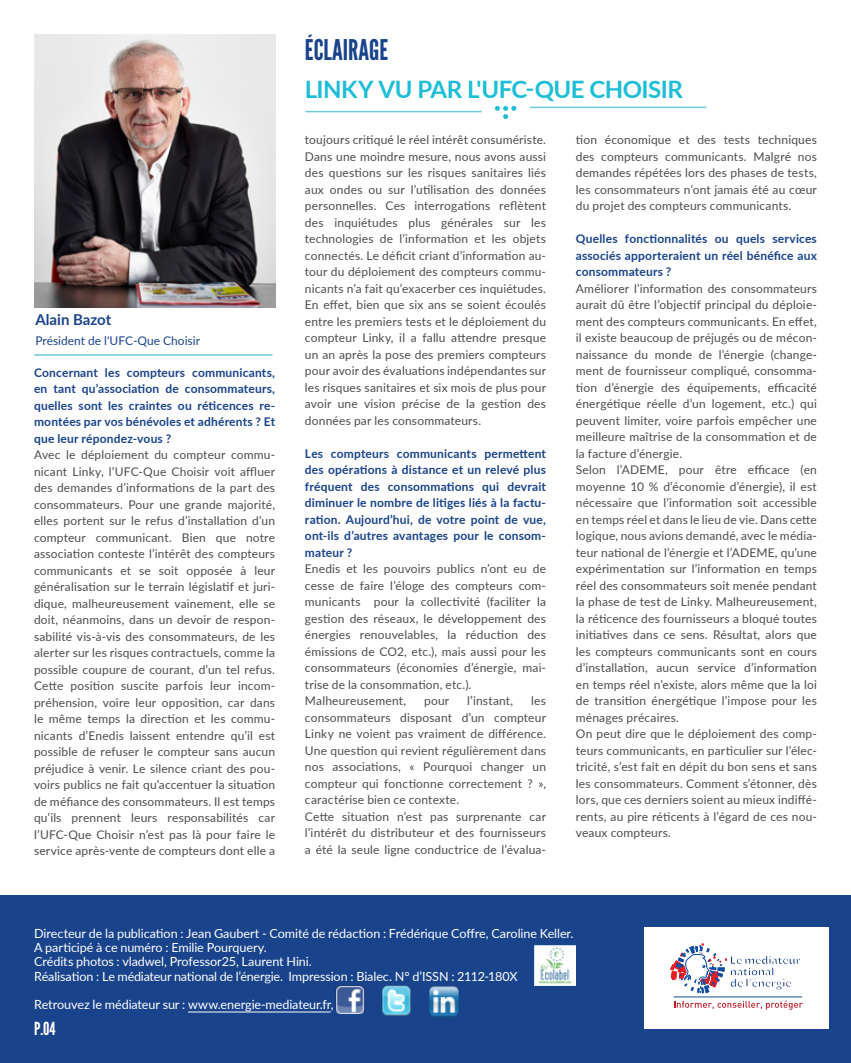
<style>
.page{position:relative;width:851px;height:1063px;background:#fff}
.page>*{position:absolute;margin:0;border:0;box-sizing:border-box;transform-origin:0 0}
.t1{font:28.5px "League Gothic";color:#19438b}
.Style_de_paragraphe{font:700 24px "Lato";letter-spacing:-.02em;color:#1cbed7}
.t2{font:18px "League Gothic";color:#fff}
.t3{font:700 15px "Lato";color:#19438b}
.t4{font:12.6px/14.2px "Lato";letter-spacing:-.01em;color:#fff}
.Style_de_paragraphe-2{font:12px/16.5px "Lato";letter-spacing:.015em;color:#4c4c4c;text-align:justify}
.Style_de_paragraphe-3{font:700 12px/16.5px "Lato";letter-spacing:.015em;color:#19438b;text-align:justify}
.t5{font:12px "Lato";color:#19438b}
</style>
<div class="page">
<div style="left:0;top:895px;width:850px;height:168px;background:#19438b"></div>
<hr style="left:188px;top:1012px;width:142px;height:1px;background:#fff">
<div style="left:644px;top:928px;width:184px;height:101px;background:#fff"></div>
<svg style="left:670px;top:943px;width:132px;height:67px"></svg>
<svg style="left:495px;top:106px;width:21px;height:13px"></svg>
<hr style="left:305px;top:111px;width:176px;height:1px;background:#6bcbda">
<hr style="left:530px;top:107px;width:176px;height:1px;background:#6bcbda">
<hr style="left:34px;top:354px;width:238px;height:2px;background:#6bcbda">
<img style="left:335px;top:986px;width:29px;height:28px">
<img style="left:382px;top:985px;width:29px;height:31px">
<img style="left:34px;top:34px;width:241px;height:274px">
<img style="left:535px;top:945px;width:40px;height:41px">
<img style="left:429px;top:986px;width:30px;height:31px">
<p class="t3" style="left:35px;top:309px;width:77px">Alain Bazot</p>
<p class="t5" style="left:35px;top:332px;width:166px">Président de l'UFC-Que Choisir</p>
<p class="Style_de_paragraphe-3" style="left:34px;top:364px;width:242px">Concernant les compteurs communicants, en tant qu’association de consommateurs, quelles sont les craintes ou réticences re&shy;montées par vos bénévoles et adhérents ? Et que leur répondez-vous ?</p>
<p class="Style_de_paragraphe-2" style="left:34px;top:446px;width:242px">Avec le déploiement du compteur commu&shy;nicant Linky, l’UFC-Que Choisir voit affluer des demandes d’informations de la part des consommateurs. Pour une grande majorité, elles portent sur le refus d’installation d’un compteur communicant. Bien que notre association conteste l’intérêt des compteurs communicants et se soit opposée à leur généralisation sur le terrain législatif et juri&shy;dique, malheureusement vainement, elle se doit, néanmoins, dans un devoir de respon&shy;sabilité vis-à-vis des consommateurs, de les alerter sur les risques contractuels, comme la possible coupure de courant, d’un tel refus.<br>Cette position suscite parfois leur incom&shy;préhension, voire leur opposition, car dans le même temps la direction et les commu&shy;nicants d’Enedis laissent entendre qu’il est possible de refuser le compteur sans aucun préjudice à venir. Le silence criant des pou&shy;voirs publics ne fait qu’accentuer la situation de méfiance des consommateurs. Il est temps qu’ils prennent leurs responsabilités car l’UFC-Que Choisir n’est pas là pour faire le service après-vente de compteurs dont elle a</p>
<p class="t1" style="left:305px;top:33px;width:85px">ÉCLAIRAGE</p>
<p class="Style_de_paragraphe" style="left:305px;top:72px;width:379px">LINKY VU PAR L'UFC-QUE CHOISIR</p>
<p class="Style_de_paragraphe-2" style="left:305px;top:131px;width:242px">toujours critiqué le réel intérêt consumériste.</p>
<p class="Style_de_paragraphe-2" style="left:305px;top:148px;width:242px">Dans une moindre mesure, nous avons aussi des questions sur les risques sanitaires liés aux ondes ou sur l’utilisation des données personnelles. Ces interrogations reflètent des inquiétudes plus générales sur les technologies de l’information et les objets connectés. Le déficit criant d’information au&shy;tour du déploiement des compteurs commu&shy;nicants n’a fait qu’exacerber ces inquiétudes.<br>En effet, bien que six ans se soient écoulés entre les premiers tests et le déploiement du compteur Linky, il a fallu attendre presque un an après la pose des premiers compteurs pour avoir des évaluations indépendantes sur les risques sanitaires et six mois de plus pour avoir une vision précise de la gestion des données par les consommateurs.</p>
<p class="Style_de_paragraphe-3" style="left:305px;top:445px;width:242px">Les compteurs communicants permettent des opérations à distance et un relevé plus fréquent des consommations qui devrait diminuer le nombre de litiges liés à la factu&shy;ration. Aujourd’hui, de votre point de vue, ont-ils d’autres avantages pour le consom&shy;mateur ?</p>
<p class="Style_de_paragraphe-2" style="left:305px;top:560px;width:242px">Enedis et les pouvoirs publics n’ont eu de cesse de faire l’éloge des compteurs com&shy;municants pour la collectivité (faciliter la gestion des réseaux, le développement des énergies renouvelables, la réduction des émissions de CO2, etc.), mais aussi pour les consommateurs (économies d’énergie, mai&shy;trise de la consommation, etc.).</p>
<p class="Style_de_paragraphe-2" style="left:305px;top:692px;width:103px">Malheureusement,</p>
<p class="Style_de_paragraphe-2" style="left:424px;top:692px;width:27px">pour</p>
<p class="Style_de_paragraphe-2" style="left:467px;top:692px;width:48px">l’instant,</p>
<p class="Style_de_paragraphe-2" style="left:575px;top:131px;width:242px">tion économique et des tests techniques des compteurs communicants. Malgré nos demandes répétées lors des phases de tests, les consommateurs n’ont jamais été au cœur du projet des compteurs communicants.</p>
<p class="Style_de_paragraphe-3" style="left:575px;top:230px;width:242px">Quelles fonctionnalités ou quels services associés apporteraient un réel bénéfice aux consommateurs ?</p>
<p class="Style_de_paragraphe-2" style="left:575px;top:280px;width:242px">Améliorer l’information des consommateurs aurait dû être l’objectif principal du déploie&shy;ment des compteurs communicants. En effet, il existe beaucoup de préjugés ou de mécon&shy;naissance du monde de l’énergie (change&shy;ment de fournisseur compliqué, consomma&shy;tion d’énergie des équipements, efficacité énergétique réelle d’un logement, etc.) qui peuvent limiter, voire parfois empêcher une meilleure maîtrise de la consommation et de la facture d’énergie.</p>
<p class="Style_de_paragraphe-2" style="left:575px;top:461px;width:242px">Selon l’ADEME, pour être efficace (en moyenne 10 % d’économie d’énergie), il est nécessaire que l’information soit accessible en temps réel et dans le lieu de vie. Dans cette logique, nous avions demandé, avec le média&shy;teur national de l’énergie et l’ADEME, qu’une expérimentation sur l’information en temps réel des consommateurs soit menée pendant la phase de test de Linky. Malheureusement, la réticence des fournisseurs a bloqué toutes initiatives dans ce sens. Résultat, alors que les compteurs communicants sont en cours d’installation, aucun service d’information en temps réel n’existe, alors même que la loi de transition énergétique l’impose pour les ménages précaires.</p>
<p class="Style_de_paragraphe-2" style="left:575px;top:725px;width:242px">On peut dire que le déploiement des comp&shy;teurs communicants, en particulier sur l’élec&shy;tricité, s’est fait en dépit du bon sens et sans les consommateurs. Comment s’étonner, dès lors, que ces derniers soient au mieux indiffé&shy;rents, au pire réticents à l’égard de ces nou&shy;veaux compteurs.</p>
<p class="Style_de_paragraphe-2" style="left:305px;top:692px;width:242px;text-indent:226px">les consommateurs disposant d’un compteur Linky ne voient pas vraiment de différence.<br>Une question qui revient régulièrement dans nos associations, « Pourquoi changer un compteur qui fonctionne correctement ? », caractérise bien ce contexte.</p>
<p class="Style_de_paragraphe-2" style="left:305px;top:808px;width:242px">Cette situation n’est pas surprenante car l’intérêt du distributeur et des fournisseurs a été la seule ligne conductrice de l’évalua-</p>
<p class="t4" style="left:34px;top:926px;width:540px">Directeur de la publication : Jean Gaubert - Comité de rédaction : Frédérique Coffre, Caroline Keller.</p>
<p class="t4" style="left:34px;top:940px;width:234px">A participé à ce numéro : Emilie Pourquery.</p>
<p class="t4" style="left:34px;top:954px;width:485px">Crédits photos : vladwel, Professor25, Laurent Hini.<br>Réalisation : Le médiateur national de l’énergie. Impression : Bialec. N° d’ISSN : 2112-180X</p>
<p class="t4" style="left:34px;top:997px;width:301px">Retrouvez le médiateur sur : www.energie-mediateur.fr,</p>
<p class="t2" style="left:34px;top:1018px;width:23px">P.04</p>
</div>
